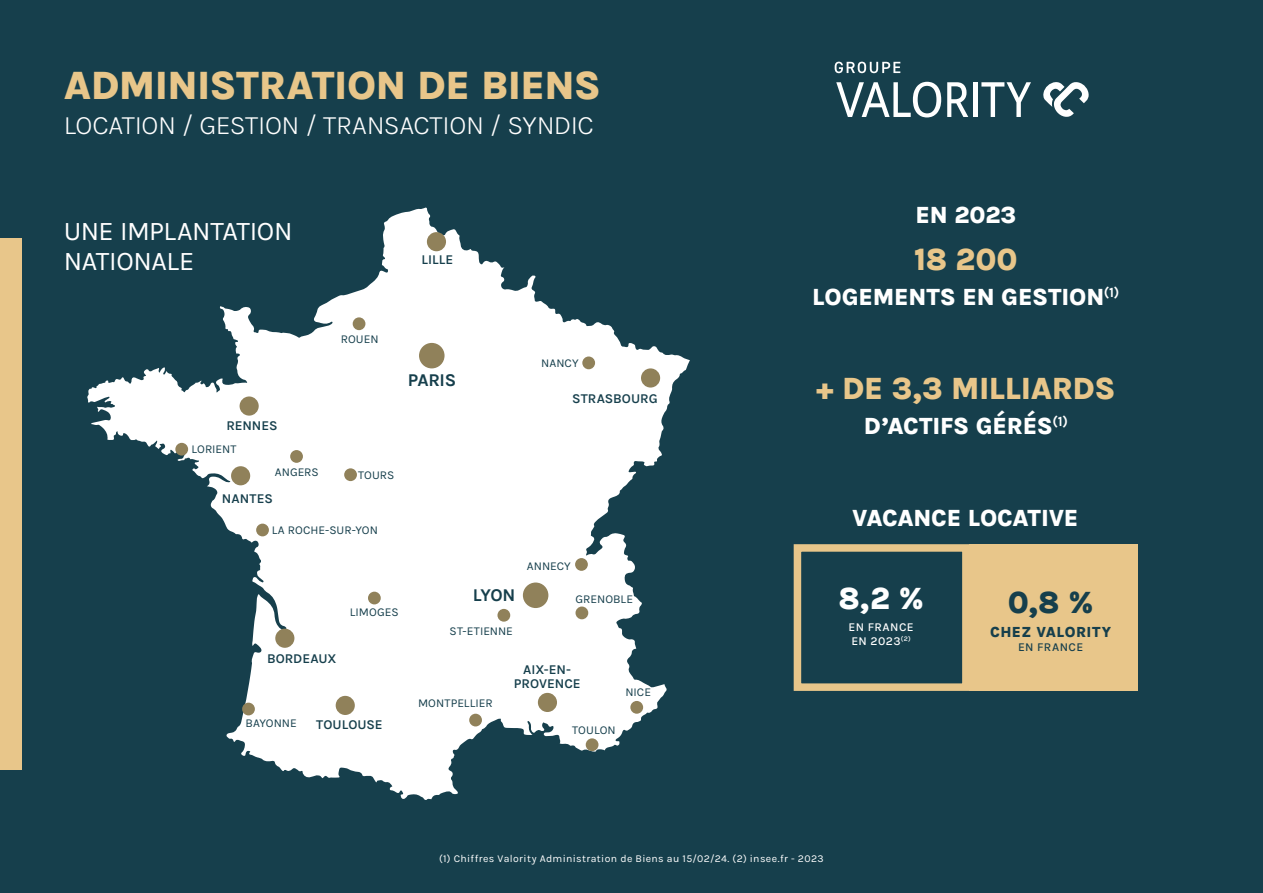
<style>
.page{position:relative;width:1263px;height:893px;background:#163f4c}
.page>*{position:absolute;margin:0;border:0;box-sizing:border-box;transform-origin:0 0}
.t1{font:800 40.5px "Karla";letter-spacing:-.015em;color:#e8c68a}
.t2{font:800 31.5px "Karla";letter-spacing:-.015em;color:#e8c68a}
.t3{font:800 31.5px "Karla";color:#fff}
.t4{font:800 31.5px "Karla";color:#163f4c}
.t5{font:300 27px "Karla";letter-spacing:-.015em;color:#fff}
.t6{font:27px/30px "Karla";letter-spacing:-.015em;color:#fff}
.t7{font:800 24px "Karla";letter-spacing:-.01em;color:#fff}
.Prenom{font:700 18px "Karla";letter-spacing:-.02em;color:#163f4c}
.t8{font:800 15px "Karla";letter-spacing:.03em;color:#163f4c}
.Prenom-2{font:600 13.5px/13.5px "Karla";color:#163f4c;text-align:center}
.Prenom-3{font:12px "Karla";color:#163f4c}
.t9{font:500 12px/14.4px "Karla";letter-spacing:.035em;color:#fff}
.t10{font:500 12px "Karla";letter-spacing:.035em;color:#163f4c}
.t11{font:10.5px "Karla";letter-spacing:.035em;color:#fff}
</style>
<div class="page">
<div style="left:794px;top:544px;width:176px;height:147px;border:8px solid #e8c68a"></div>
<div style="left:970px;top:544px;width:168px;height:147px;background:#e8c68a"></div>
<svg style="left:836px;top:82px;width:105px;height:35px"></svg>
<svg style="left:947px;top:82px;width:21px;height:35px"></svg>
<hr style="left:973px;top:82px;width:4px;height:35px;background:#fff">
<svg style="left:981px;top:82px;width:50px;height:35px"></svg>
<svg style="left:1043px;top:82px;width:46px;height:35px"></svg>
<svg style="left:835px;top:62px;width:65px;height:11px"></svg>
<div style="left:0;top:238px;width:21px;height:532px;background:#e8c68a"></div>
<svg style="left:87px;top:207px;width:603px;height:593px;fill:#fff"></svg>
<div style="left:523px;top:582px;width:25px;height:26px;background:#90815a;border-radius:50%"></div>
<div style="left:538px;top:693px;width:19px;height:19px;background:#90815a;border-radius:50%"></div>
<div style="left:641px;top:368px;width:19px;height:20px;background:#90815a;border-radius:50%"></div>
<div style="left:427px;top:232px;width:19px;height:19px;background:#90815a;border-radius:50%"></div>
<div style="left:336px;top:696px;width:19px;height:19px;background:#90815a;border-radius:50%"></div>
<div style="left:275px;top:629px;width:19px;height:19px;background:#90815a;border-radius:50%"></div>
<div style="left:231px;top:466px;width:19px;height:19px;background:#90815a;border-radius:50%"></div>
<div style="left:240px;top:396px;width:19px;height:20px;background:#90815a;border-radius:50%"></div>
<div style="left:630px;top:701px;width:13px;height:13px;background:#90815a;border-radius:50%"></div>
<div style="left:575px;top:558px;width:13px;height:13px;background:#90815a;border-radius:50%"></div>
<div style="left:497px;top:609px;width:13px;height:13px;background:#90815a;border-radius:50%"></div>
<div style="left:368px;top:592px;width:13px;height:12px;background:#90815a;border-radius:50%"></div>
<div style="left:575px;top:606px;width:13px;height:13px;background:#90815a;border-radius:50%"></div>
<div style="left:586px;top:738px;width:12px;height:13px;background:#90815a;border-radius:50%"></div>
<div style="left:242px;top:703px;width:13px;height:12px;background:#90815a;border-radius:50%"></div>
<div style="left:469px;top:714px;width:13px;height:12px;background:#90815a;border-radius:50%"></div>
<div style="left:419px;top:343px;width:25px;height:25px;background:#90815a;border-radius:50%"></div>
<div style="left:582px;top:356px;width:13px;height:13px;background:#90815a;border-radius:50%"></div>
<div style="left:290px;top:450px;width:13px;height:13px;background:#90815a;border-radius:50%"></div>
<div style="left:344px;top:468px;width:13px;height:13px;background:#90815a;border-radius:50%"></div>
<div style="left:256px;top:524px;width:13px;height:12px;background:#90815a;border-radius:50%"></div>
<div style="left:353px;top:317px;width:12px;height:13px;background:#90815a;border-radius:50%"></div>
<div style="left:175px;top:443px;width:13px;height:13px;background:#90815a;border-radius:50%"></div>
<p class="t1" style="left:64px;top:60px;width:539px">ADMINISTRATION DE BIENS</p>
<p class="t5" style="left:64px;top:107px;width:532px">LOCATION / GESTION / TRANSACTION / SYNDIC</p>
<p class="t6" style="left:64px;top:215px;width:230px">UNE IMPLANTATION<br>NATIONALE</p>
<p class="Prenom-2" style="left:422px;top:252px;width:33px">LILLE</p>
<p class="Prenom-3" style="left:341px;top:331px;width:39px">ROUEN</p>
<p class="Prenom-2" style="left:226px;top:419px;width:53px">RENNES</p>
<p class="Prenom-3" style="left:275px;top:464px;width:46px">ANGERS</p>
<p class="Prenom-2" style="left:222px;top:491px;width:52px">NANTES</p>
<p class="Prenom-3" style="left:192px;top:441px;width:47px">LORIENT</p>
<p class="Prenom-3" style="left:358px;top:468px;width:38px">TOURS</p>
<p class="Prenom-3" style="left:272px;top:523px;width:108px">LA ROCHE-SUR-YON</p>
<p class="Prenom-3" style="left:350px;top:605px;width:50px">LIMOGES</p>
<p class="Prenom-2" style="left:267px;top:651px;width:71px">BORDEAUX</p>
<p class="Prenom-3" style="left:246px;top:715px;width:53px">BAYONNE</p>
<p class="Prenom-2" style="left:316px;top:717px;width:68px">TOULOUSE</p>
<p class="Prenom" style="left:408px;top:368px;width:50px">PARIS</p>
<p class="Prenom-3" style="left:541px;top:356px;width:39px">NANCY</p>
<p class="Prenom-2" style="left:572px;top:391px;width:87px">STRASBOURG</p>
<p class="Prenom" style="left:473px;top:583px;width:44px">LYON</p>
<p class="Prenom-3" style="left:450px;top:623px;width:65px">ST-ETIENNE</p>
<p class="Prenom-3" style="left:527px;top:559px;width:45px">ANNECY</p>
<p class="Prenom-3" style="left:575px;top:591px;width:59px">GRENOBLE</p>
<p class="Prenom-3" style="left:418px;top:695px;width:76px">MONTPELLIER</p>
<p class="Prenom-2" style="left:514px;top:662px;width:68px">AIX-EN-<br>PROVENCE</p>
<p class="Prenom-3" style="left:625px;top:684px;width:27px">NICE</p>
<p class="Prenom-3" style="left:572px;top:723px;width:45px">TOULON</p>
<p class="t7" style="left:915px;top:200px;width:102px">EN 2023</p>
<p class="t2" style="left:914px;top:239px;width:105px">18 200</p>
<p class="t7" style="left:812px;top:281px;width:309px">LOGEMENTS EN GESTION<sup>(1)</sup></p>
<p class="t2" style="left:816px;top:368px;width:301px">+ DE 3,3 MILLIARDS</p>
<p class="t7" style="left:864px;top:410px;width:206px">D’ACTIFS GÉRÉS<sup>(1)</sup></p>
<p class="t7" style="left:852px;top:502px;width:228px">VACANCE LOCATIVE</p>
<p class="t3" style="left:838px;top:578px;width:87px">8,2 %</p>
<p class="t4" style="left:1008px;top:582px;width:87px">0,8 %</p>
<p class="t9" style="left:848px;top:619px;width:67px">EN FRANCE<br>EN 2023<sup>(2)</sup></p>
<p class="t8" style="left:990px;top:622px;width:122px">CHEZ VALORITY</p>
<p class="t10" style="left:1018px;top:639px;width:67px">EN FRANCE</p>
<p class="t11" style="left:439px;top:852px;width:386px">(1) Chiffres Valority Administration de Biens au 15/02/24. (2) insee.fr - 2023</p>
</div>
